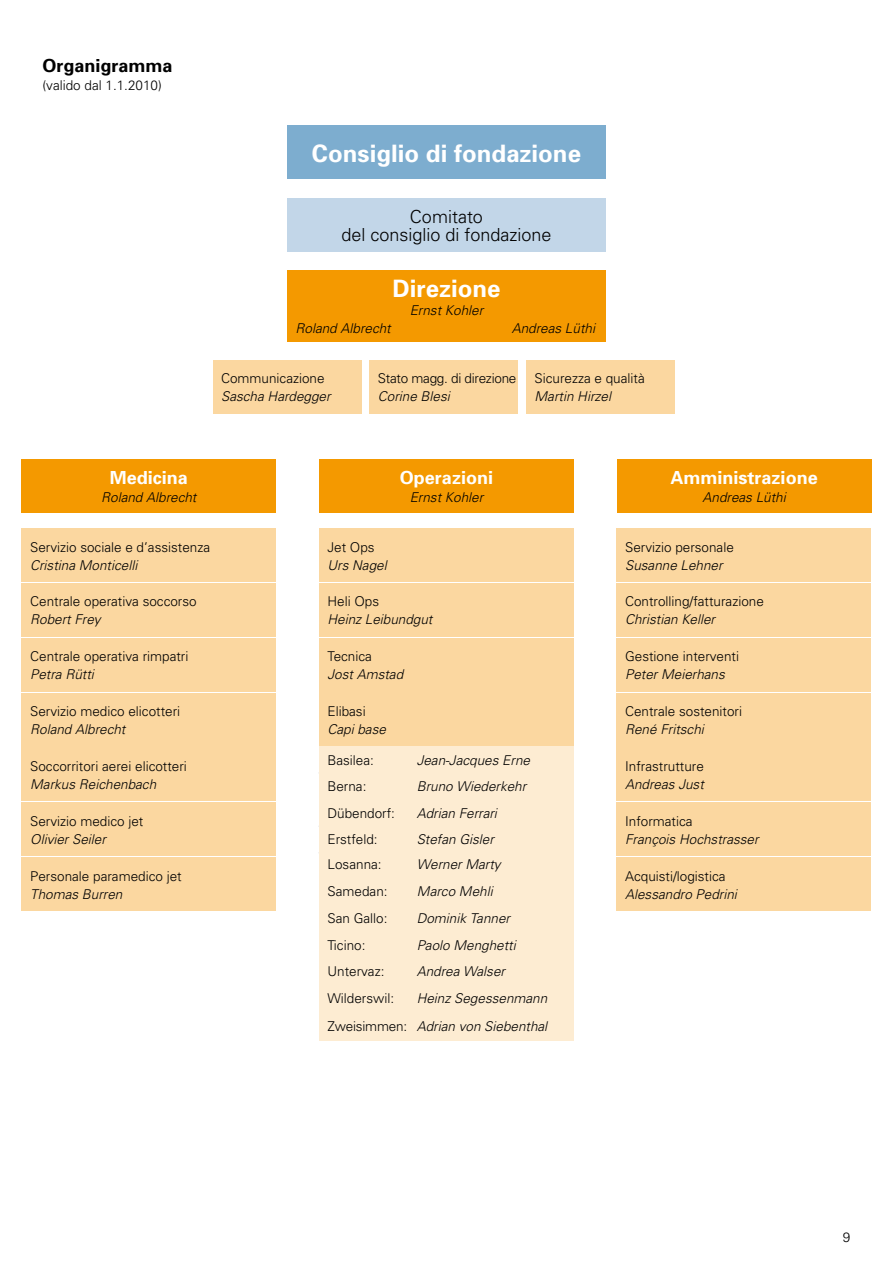
<style>
.page{position:relative;width:893px;height:1263px;background:#fff}
.page>*{position:absolute;margin:0;border:0;box-sizing:border-box;transform-origin:0 0}
.t1{font:700 24px "Univers";color:#fff}
.t2{font:700 18px "Univers";color:#fff}
.t3{font:300 18px/18px "Univers";color:#000;text-align:center}
.t4{font:700 18px "Univers";color:#000}
.t5{font:italic 300 13.5px "Univers";color:#000}
.t6{font:300 13.5px "Univers";color:#000}
.t7{font:300 13.5px "Univers";letter-spacing:-.02em;color:#000}
.s1{font-style:normal}
</style>
<div class="page">
<div style="left:287px;top:125px;width:319px;height:54px;background:#7dadcf"></div>
<div style="left:287px;top:270px;width:319px;height:71px;background:#f49900"></div>
<div style="left:213px;top:360px;width:148px;height:54px;background:#fbd7a0"></div>
<div style="left:319px;top:459px;width:255px;height:53px;background:#f49900"></div>
<div style="left:22px;top:459px;width:254px;height:53px;background:#f49900"></div>
<div style="left:617px;top:459px;width:254px;height:53px;background:#f49900"></div>
<div style="left:526px;top:360px;width:149px;height:54px;background:#fbd7a0"></div>
<div style="left:22px;top:528px;width:254px;height:54px;background:#fbd7a0"></div>
<div style="left:22px;top:583px;width:254px;height:53px;background:#fbd7a0"></div>
<div style="left:22px;top:638px;width:254px;height:53px;background:#fbd7a0"></div>
<div style="left:319px;top:528px;width:254px;height:54px;background:#fbd7a0"></div>
<div style="left:319px;top:583px;width:254px;height:53px;background:#fbd7a0"></div>
<div style="left:319px;top:638px;width:254px;height:53px;background:#fbd7a0"></div>
<div style="left:319px;top:693px;width:254px;height:53px;background:#fbd7a0"></div>
<div style="left:617px;top:528px;width:254px;height:54px;background:#fbd7a0"></div>
<div style="left:617px;top:583px;width:254px;height:53px;background:#fbd7a0"></div>
<div style="left:617px;top:638px;width:254px;height:53px;background:#fbd7a0"></div>
<div style="left:617px;top:693px;width:254px;height:53px;background:#fbd7a0"></div>
<div style="left:22px;top:693px;width:254px;height:53px;background:#fbd7a0"></div>
<div style="left:22px;top:748px;width:254px;height:53px;background:#fbd7a0"></div>
<div style="left:22px;top:803px;width:254px;height:53px;background:#fbd7a0"></div>
<div style="left:22px;top:857px;width:254px;height:54px;background:#fbd7a0"></div>
<div style="left:617px;top:748px;width:254px;height:53px;background:#fbd7a0"></div>
<div style="left:617px;top:803px;width:254px;height:53px;background:#fbd7a0"></div>
<div style="left:617px;top:857px;width:254px;height:54px;background:#fbd7a0"></div>
<div style="left:287px;top:198px;width:319px;height:54px;background:#c2d6e8"></div>
<div style="left:319px;top:746px;width:254px;height:27px;background:#fdecd2"></div>
<div style="left:319px;top:771px;width:254px;height:28px;background:#fdecd2"></div>
<div style="left:319px;top:799px;width:254px;height:27px;background:#fdecd2"></div>
<div style="left:319px;top:824px;width:254px;height:28px;background:#fdecd2"></div>
<div style="left:369px;top:360px;width:149px;height:54px;background:#fbd7a0"></div>
<div style="left:319px;top:984px;width:254px;height:27px;background:#fdecd2"></div>
<div style="left:319px;top:851px;width:254px;height:26px;background:#fdecd2"></div>
<div style="left:319px;top:877px;width:254px;height:27px;background:#fdecd2"></div>
<div style="left:319px;top:904px;width:254px;height:26px;background:#fdecd2"></div>
<div style="left:319px;top:931px;width:254px;height:26px;background:#fdecd2"></div>
<div style="left:319px;top:957px;width:254px;height:27px;background:#fdecd2"></div>
<div style="left:319px;top:1011px;width:254px;height:29px;background:#fdecd2"></div>
<h2 class="t4" style="left:43px;top:54px;width:132px">Organigramma</h2>
<p class="t6" style="left:43px;top:77px;width:121px">(valido dal 1.1.2010)</p>
<h1 class="t1" style="left:312px;top:138px;width:271px">Consiglio di fondazione</h1>
<h2 class="t3" style="left:341px;top:207px;width:212px">Comitato<br>del consiglio di fondazione</h2>
<h1 class="t1" style="left:392px;top:274px;width:110px">Direzione</h1>
<p class="t5" style="left:410px;top:303px;width:75px">Ernst Kohler</p>
<p class="t5" style="left:296px;top:321px;width:97px">Roland Albrecht</p>
<p class="t5" style="left:512px;top:321px;width:85px">Andreas Lüthi</p>
<p class="t6" style="left:221px;top:370px;width:105px">Communicazione</p>
<p class="t5" style="left:221px;top:388px;width:111px">Sascha Hardegger</p>
<p class="t6" style="left:534px;top:370px;width:112px">Sicurezza e qualità</p>
<p class="t5" style="left:534px;top:388px;width:78px">Martin Hirzel</p>
<p class="t7" style="left:378px;top:370px;width:140px">Stato magg. di direzione</p>
<p class="t5" style="left:378px;top:388px;width:74px">Corine Blesi</p>
<h2 class="t2" style="left:110px;top:466px;width:80px">Medicina</h2>
<p class="t5" style="left:101px;top:489px;width:97px">Roland Albrecht</p>
<p class="t6" style="left:30px;top:539px;width:182px">Servizio sociale e d’assistenza</p>
<p class="t5" style="left:30px;top:557px;width:109px">Cristina Monticelli</p>
<p class="t6" style="left:30px;top:593px;width:168px">Centrale operativa soccorso</p>
<p class="t5" style="left:30px;top:611px;width:72px">Robert Frey</p>
<p class="t6" style="left:30px;top:648px;width:160px">Centrale operativa rimpatri</p>
<p class="t5" style="left:30px;top:666px;width:65px">Petra Rütti</p>
<p class="t6" style="left:30px;top:703px;width:152px">Servizio medico elicotteri</p>
<p class="t5" style="left:30px;top:721px;width:97px">Roland Albrecht</p>
<p class="t6" style="left:30px;top:758px;width:158px">Soccorritori aerei elicotteri</p>
<p class="t5" style="left:30px;top:776px;width:128px">Markus Reichenbach</p>
<p class="t6" style="left:30px;top:813px;width:115px">Servizio medico jet</p>
<p class="t5" style="left:30px;top:831px;width:77px">Olivier Seiler</p>
<p class="t6" style="left:30px;top:868px;width:153px">Personale paramedico jet</p>
<p class="t5" style="left:30px;top:886px;width:94px">Thomas Burren</p>
<h2 class="t2" style="left:400px;top:466px;width:95px">Operazioni</h2>
<p class="t5" style="left:410px;top:489px;width:75px">Ernst Kohler</p>
<p class="t6" style="left:327px;top:539px;width:49px">Jet Ops</p>
<p class="t5" style="left:327px;top:557px;width:61px">Urs Nagel</p>
<p class="t6" style="left:327px;top:593px;width:53px">Heli Ops</p>
<p class="t5" style="left:327px;top:611px;width:107px">Heinz Leibundgut</p>
<p class="t6" style="left:327px;top:648px;width:46px">Tecnica</p>
<p class="t5" style="left:327px;top:666px;width:77px">Jost Amstad</p>
<p class="t6" style="left:327px;top:703px;width:40px">Elibasi</p>
<p class="t5" style="left:327px;top:721px;width:60px">Capi base</p>
<p class="t6" style="left:327px;top:752px;width:48px">Basilea:</p>
<p class="t5" style="left:417px;top:752px;width:115px">Jean-Jacques Erne</p>
<p class="t6" style="left:327px;top:778px;width:41px">Berna:</p>
<p class="t5" style="left:417px;top:778px;width:111px">Bruno Wiederkehr</p>
<p class="t6" style="left:327px;top:805px;width:69px">Dübendorf:</p>
<p class="t5" style="left:417px;top:805px;width:82px">Adrian Ferrari</p>
<p class="t6" style="left:327px;top:831px;width:52px">Erstfeld:</p>
<p class="t5" style="left:417px;top:831px;width:79px">Stefan Gisler</p>
<p class="t6" style="left:328px;top:856px;width:56px">Losanna:</p>
<p class="t5" style="left:417px;top:856px;width:85px">Werner Marty</p>
<p class="t6" style="left:328px;top:883px;width:62px">Samedan:</p>
<p class="t5" style="left:417px;top:883px;width:77px">Marco Mehli</p>
<p class="t6" style="left:327px;top:910px;width:62px">San Gallo:</p>
<p class="t5" style="left:417px;top:910px;width:95px">Dominik Tanner</p>
<p class="t6" style="left:327px;top:936px;width:40px">Ticino:</p>
<p class="t5" style="left:417px;top:936px;width:101px">Paolo Menghetti</p>
<p class="t6" style="left:327px;top:963px;width:58px">Untervaz:</p>
<p class="t5" style="left:417px;top:963px;width:90px">Andrea Walser</p>
<p class="t6" style="left:327px;top:990px;width:68px">Wilderswil:</p>
<p class="t5" style="left:417px;top:990px;width:132px">Heinz Segessenmann</p>
<p class="t5" style="left:327px;top:1018px;width:221px"><span class="s1">Zweisimmen:</span> Adrian von Siebenthal</p>
<h2 class="t2" style="left:671px;top:466px;width:149px">Amministrazione</h2>
<p class="t5" style="left:702px;top:489px;width:85px">Andreas Lüthi</p>
<p class="t6" style="left:625px;top:539px;width:110px">Servizio personale</p>
<p class="t5" style="left:625px;top:557px;width:99px">Susanne Lehner</p>
<p class="t6" style="left:625px;top:593px;width:140px">Controlling/fatturazione</p>
<p class="t5" style="left:625px;top:611px;width:92px">Christian Keller</p>
<p class="t6" style="left:625px;top:648px;width:116px">Gestione interventi</p>
<p class="t5" style="left:625px;top:666px;width:101px">Peter Meierhans</p>
<p class="t6" style="left:625px;top:703px;width:119px">Centrale sostenitori</p>
<p class="t5" style="left:625px;top:721px;width:80px">René Fritschi</p>
<p class="t6" style="left:625px;top:758px;width:80px">Infrastrutture</p>
<p class="t5" style="left:625px;top:776px;width:80px">Andreas Just</p>
<p class="t6" style="left:625px;top:813px;width:69px">Informatica</p>
<p class="t5" style="left:625px;top:831px;width:135px">François Hochstrasser</p>
<p class="t6" style="left:625px;top:868px;width:102px">Acquisti/logistica</p>
<p class="t5" style="left:625px;top:886px;width:113px">Alessandro Pedrini</p>
<p class="t6" style="left:843px;top:1229px;width:9px">9</p>
</div>
